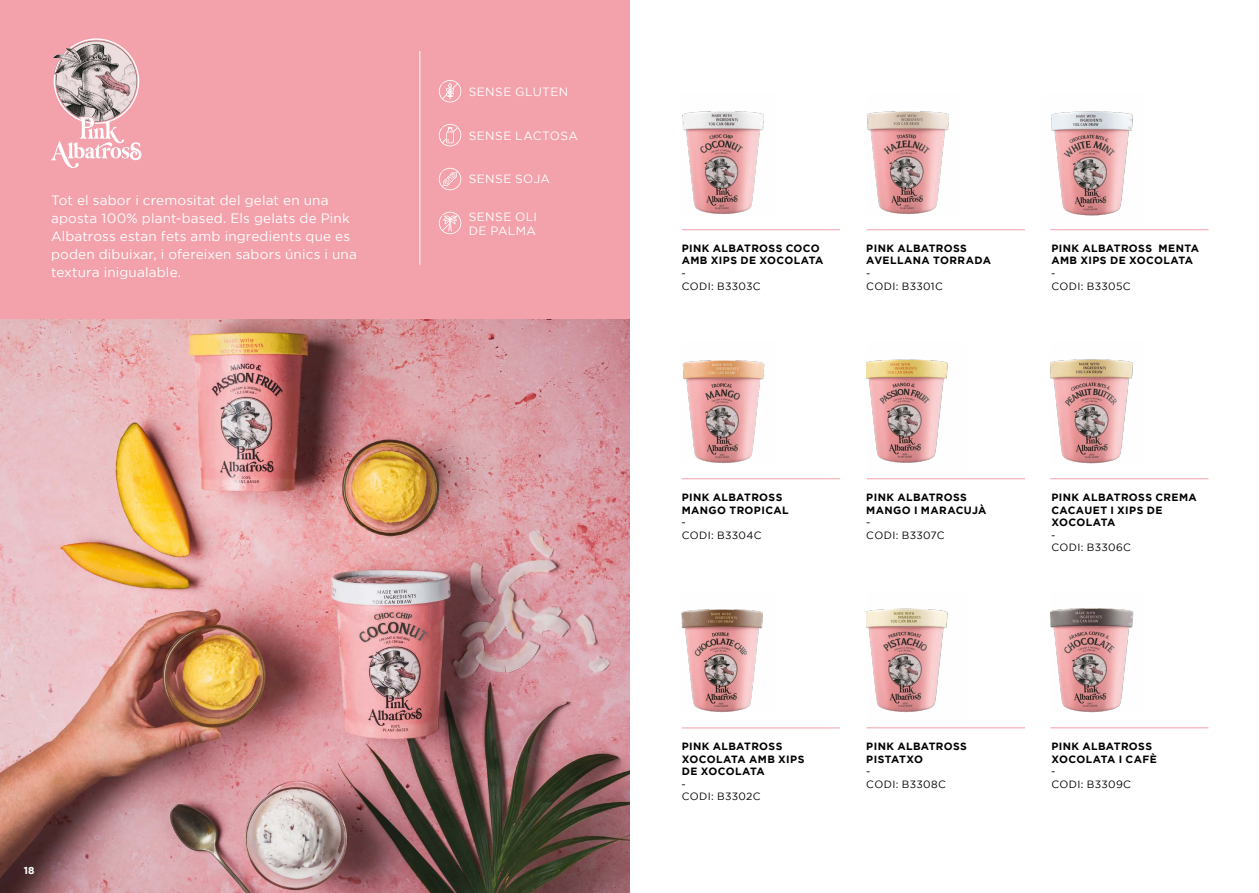
<style>
.page{position:relative;width:1259px;height:893px;background:#fff}
.page>*{position:absolute;margin:0;border:0;box-sizing:border-box;transform-origin:0 0}
.t1{font:13.5px/18px "Gotham";letter-spacing:.01em;color:#fff}
.t2{font:12px/14.4px "Gotham";letter-spacing:.035em;color:#fff}
.t3{font:700 10.5px/12.6px "Gotham";letter-spacing:.035em;color:#000}
.t4{font:10.5px/12.6px "Gotham";letter-spacing:.03em;color:#000}
.t5{font:700 10.2px "Gotham";color:#fff}
</style>
<div class="page">
<img style="left:0;top:319px;width:629px;height:574px">
<div style="left:0;top:0;width:629px;height:319px;background:#f3a1ab"></div>
<hr style="left:419px;top:51px;width:1px;height:214px;background:#fff">
<svg style="left:51px;top:38px;width:90px;height:130px"></svg>
<hr style="left:681px;top:728px;width:159px;height:1px;background:#f3a1ab">
<img style="left:682px;top:609px;width:81px;height:103px">
<img style="left:866px;top:111px;width:83px;height:103px">
<img style="left:682px;top:111px;width:82px;height:103px">
<img style="left:1051px;top:111px;width:82px;height:105px">
<hr style="left:681px;top:229px;width:159px;height:1px;background:#f3a1ab">
<hr style="left:866px;top:229px;width:159px;height:1px;background:#f3a1ab">
<hr style="left:1050px;top:229px;width:158px;height:1px;background:#f3a1ab">
<hr style="left:681px;top:478px;width:159px;height:1px;background:#f3a1ab">
<hr style="left:866px;top:478px;width:159px;height:1px;background:#f3a1ab">
<hr style="left:866px;top:727px;width:159px;height:1px;background:#f3a1ab">
<hr style="left:1050px;top:478px;width:158px;height:1px;background:#f3a1ab">
<hr style="left:1050px;top:727px;width:158px;height:1px;background:#f3a1ab">
<img style="left:866px;top:359px;width:82px;height:104px">
<img style="left:866px;top:608px;width:82px;height:104px">
<img style="left:682px;top:360px;width:83px;height:103px">
<img style="left:1050px;top:359px;width:84px;height:104px">
<img style="left:1050px;top:608px;width:84px;height:104px">
<svg style="left:439px;top:80px;width:22px;height:22px"></svg>
<svg style="left:439px;top:168px;width:22px;height:22px"></svg>
<svg style="left:439px;top:212px;width:22px;height:22px"></svg>
<svg style="left:439px;top:124px;width:22px;height:22px"></svg>
<p class="t1" style="left:51px;top:191px;width:307px">Tot el sabor i cremositat del gelat en una aposta 100% plant-based. Els gelats de Pink Albatross estan fets amb ingredients que es poden dibuixar, i ofereixen sabors únics i una textura inigualable.</p>
<p class="t5" style="left:24px;top:864px;width:12px">18</p>
<p class="t2" style="left:469px;top:84px;width:101px">SENSE GLUTEN</p>
<p class="t2" style="left:469px;top:128px;width:111px">SENSE LACTOSA</p>
<p class="t2" style="left:469px;top:172px;width:83px">SENSE SOJA</p>
<p class="t2" style="left:469px;top:209px;width:70px">SENSE OLI<br>DE PALMA</p>
<p class="t3" style="left:681px;top:242px;width:143px">PINK ALBATROSS COCO<br>AMB XIPS DE XOCOLATA</p>
<p class="t4" style="left:681px;top:267px;width:81px">-<br>CODI: B3303C</p>
<p class="t3" style="left:866px;top:242px;width:126px">PINK ALBATROSS<br>AVELLANA TORRADA</p>
<p class="t4" style="left:866px;top:267px;width:78px">-<br>CODI: B3301C</p>
<p class="t3" style="left:1051px;top:242px;width:149px">PINK ALBATROSS MENTA<br>AMB XIPS DE XOCOLATA</p>
<p class="t4" style="left:1051px;top:267px;width:81px">-<br>CODI: B3305C</p>
<p class="t3" style="left:681px;top:491px;width:109px">PINK ALBATROSS<br>MANGO TROPICAL</p>
<p class="t4" style="left:681px;top:516px;width:81px">-<br>CODI: B3304C</p>
<p class="t3" style="left:866px;top:491px;width:122px">PINK ALBATROSS<br>MANGO I MARACUJÀ</p>
<p class="t4" style="left:866px;top:516px;width:80px">-<br>CODI: B3307C</p>
<p class="t3" style="left:1051px;top:491px;width:147px">PINK ALBATROSS CREMA<br>CACAUET I XIPS DE<br>XOCOLATA</p>
<p class="t4" style="left:1051px;top:528px;width:81px">-<br>CODI: B3306C</p>
<p class="t3" style="left:681px;top:740px;width:124px">PINK ALBATROSS<br>XOCOLATA AMB XIPS<br>DE XOCOLATA</p>
<p class="t4" style="left:681px;top:778px;width:80px">-<br>CODI: B3302C</p>
<p class="t3" style="left:866px;top:740px;width:102px">PINK ALBATROSS<br>PISTATXO</p>
<p class="t4" style="left:866px;top:765px;width:81px">-<br>CODI: B3308C</p>
<p class="t3" style="left:1051px;top:740px;width:107px">PINK ALBATROSS<br>XOCOLATA I CAFÈ</p>
<p class="t4" style="left:1051px;top:765px;width:81px">-<br>CODI: B3309C</p>
</div>
